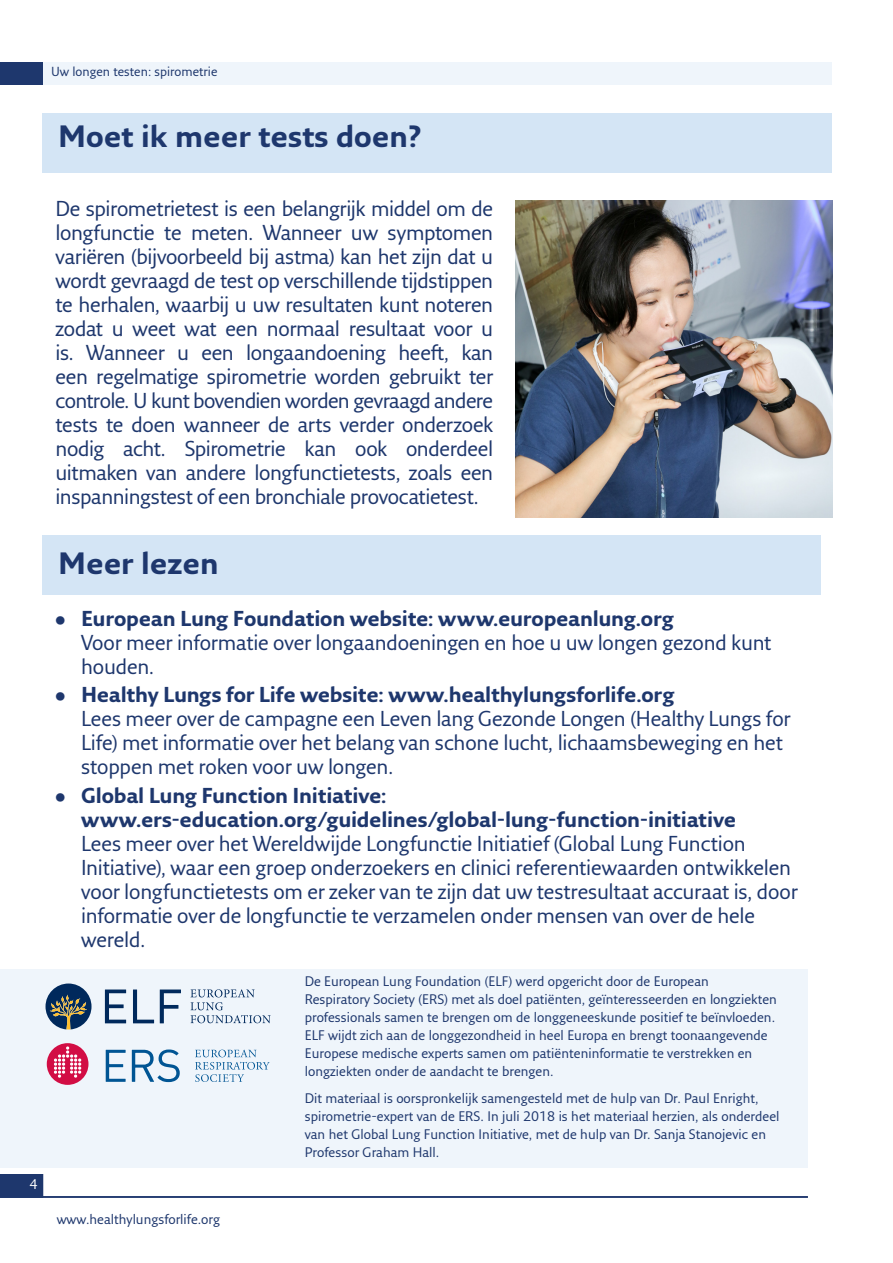
<style>
.page{position:relative;width:893px;height:1263px;background:#fff}
.page>*{position:absolute;margin:0;border:0;box-sizing:border-box;transform-origin:0 0}
.t1{font:700 30px "Fresco Sans Pro";color:#1e376d}
.H___B-head{font:21px/24px "Fresco Sans Pro";letter-spacing:-.01em;color:#1e376d}
.t2{font:13.5px/18px "Fresco Sans Pro";color:#1e376d}
.t3{font:13.5px "Fresco Sans Pro";color:#fff}
.t4{font:12.75px "Fresco Sans Pro";color:#1e376d}
.s1{font-weight:700}
</style>
<div class="page">
<div style="left:0;top:969px;width:808px;height:199px;background:#eff5fb"></div>
<svg style="left:105px;top:989px;width:21px;height:34px"></svg>
<svg style="left:133px;top:989px;width:21px;height:34px"></svg>
<svg style="left:160px;top:989px;width:21px;height:34px"></svg>
<svg style="left:190px;top:989px;width:81px;height:34px"></svg>
<svg style="left:46px;top:983px;width:46px;height:46px"></svg>
<svg style="left:195px;top:1050px;width:75px;height:32px"></svg>
<svg style="left:106px;top:1050px;width:20px;height:32px"></svg>
<div style="left:47px;top:1043px;width:41px;height:42px;background:#d20d44;border-radius:50%"></div>
<svg style="left:54px;top:1046px;width:27px;height:32px"></svg>
<svg style="left:132px;top:1049px;width:48px;height:33px"></svg>
<div style="left:43px;top:62px;width:789px;height:23px;background:#eff5fb"></div>
<svg style="left:0;top:1174px;width:43px;height:22px"></svg>
<hr style="left:0;top:1196px;width:808px;height:2px;background:#1e376d">
<div style="left:0;top:63px;width:43px;height:22px;background:#1e376d"></div>
<div style="left:43px;top:113px;width:789px;height:60px;background:#d4e5f5"></div>
<div style="left:43px;top:535px;width:778px;height:60px;background:#d4e5f5"></div>
<img style="left:516px;top:201px;width:316px;height:316px">
<p class="t4" style="left:51px;top:63px;width:168px">Uw longen testen: spirometrie</p>
<p class="t1" style="left:58px;top:118px;width:365px">Moet ik meer tests doen?</p>
<p class="t3" style="left:29px;top:1176px;width:10px">4</p>
<p class="H___B-head" style="left:55px;top:196px;width:439px;text-align:justify">De spirometrietest is een belangrijk middel om de longfunctie te meten. Wanneer uw symptomen variëren (bijvoorbeeld bij astma) kan het zijn dat u wordt gevraagd de test op verschillende tijdstippen te herhalen, waarbij u uw resultaten kunt noteren zodat u weet wat een normaal resultaat voor u is. Wanneer u een longaandoening heeft, kan een regelmatige spirometrie worden gebruikt ter controle. U kunt bovendien worden gevraagd andere tests te doen wanneer de arts verder onderzoek nodig acht. Spirometrie kan ook onderdeel uitmaken van andere longfunctietests, zoals een inspanningstest of een bronchiale provocatietest.</p>
<p class="t1" style="left:58px;top:544px;width:162px">Meer lezen</p>
<p class="H___B-head" style="left:81px;top:606px;width:692px;text-indent:-27px"><span class="s1">• European Lung Foundation website: www.europeanlung.org<br></span>Voor meer informatie over longaandoeningen en hoe u uw longen gezond kunt houden.</p>
<p class="H___B-head" style="left:81px;top:682px;width:711px;text-indent:-27px"><span class="s1">• Healthy Lungs for Life website: www.healthylungsforlife.org<br></span>Lees meer over de campagne een Leven lang Gezonde Longen (Healthy Lungs for Life) met informatie over het belang van schone lucht, lichaamsbeweging en het stoppen met roken voor uw longen.</p>
<p class="H___B-head" style="left:81px;top:782px;width:718px;text-indent:-27px"><span class="s1">• Global Lung Function Initiative: www.ers-education.org/guidelines/global-lung-function-initiative<br></span>Lees meer over het Wereldwijde Longfunctie Initiatief (Global Lung Function Initiative), waar een groep onderzoekers en clinici referentiewaarden ontwikkelen voor longfunctietests om er zeker van te zijn dat uw testresultaat accuraat is, door informatie over de longfunctie te verzamelen onder mensen van over de hele wereld.</p>
<p class="t2" style="left:57px;top:1209px;width:165px">www.healthylungsforlife.org</p>
<p class="t2" style="left:305px;top:972px;width:474px">De European Lung Foundation (ELF) werd opgericht door de European Respiratory Society (ERS) met als doel patiënten, geïnteresseerden en longziekten professionals samen te brengen om de longgeneeskunde positief te beïnvloeden.<br>ELF wijdt zich aan de longgezondheid in heel Europa en brengt toonaangevende Europese medische experts samen om patiënteninformatie te verstrekken en longziekten onder de aandacht te brengen.</p>
<p class="t2" style="left:305px;top:1088px;width:476px">Dit materiaal is oorspronkelijk samengesteld met de hulp van Dr. Paul Enright, spirometrie-expert van de ERS. In juli 2018 is het materiaal herzien, als onderdeel van het Global Lung Function Initiative, met de hulp van Dr. Sanja Stanojevic en Professor Graham Hall.</p>
</div>
